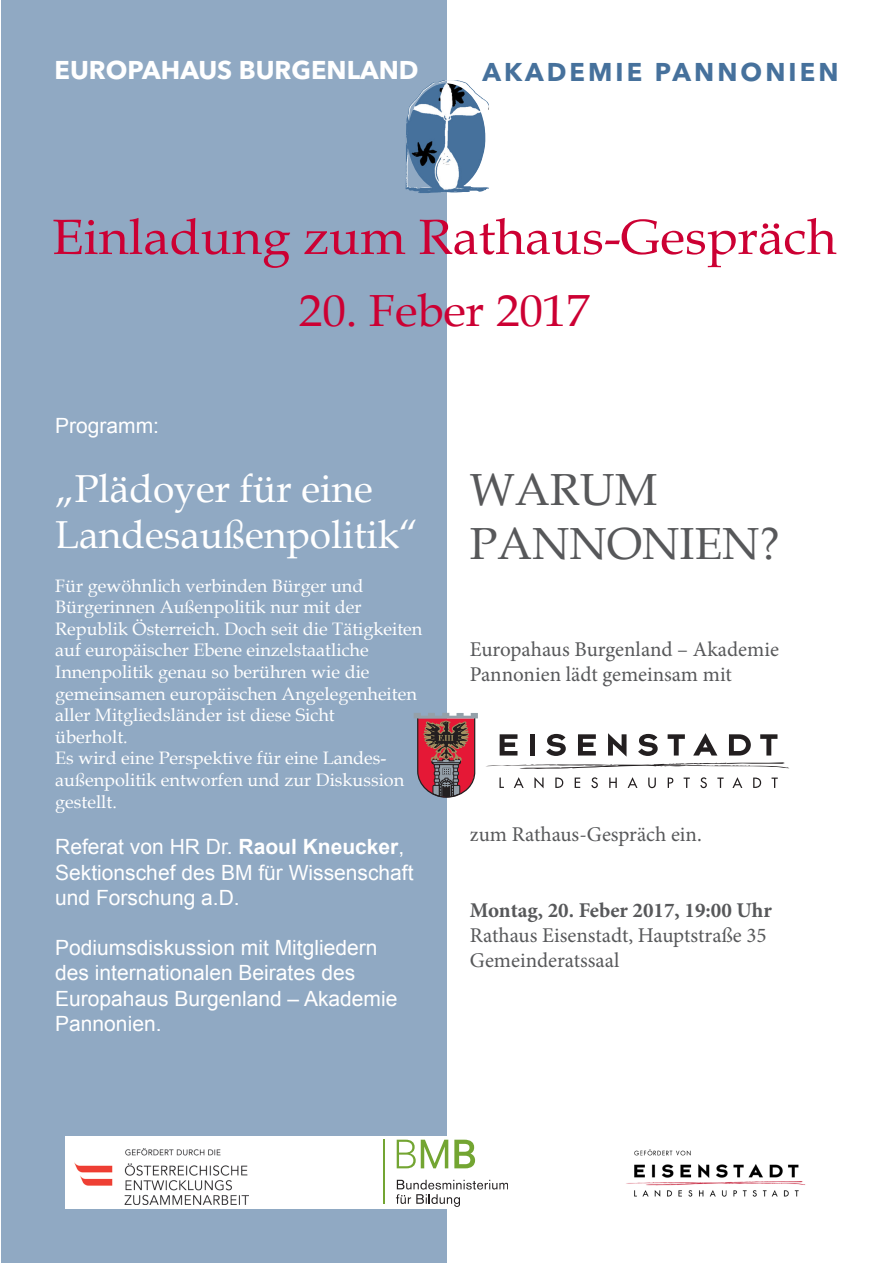
<style>
.page{position:relative;width:893px;height:1263px;background:#fff}
.page>*{position:absolute;margin:0;border:0;box-sizing:border-box;transform-origin:0 0}
.t1{font:49.5px "Book Antiqua";color:#c03;scale:1.04 1}
.t2{font:45px "Book Antiqua";color:#57585a}
.t3{font:45px "Book Antiqua";color:#c03;scale:1.04 1}
.t4{font:39px/46.8px "Book Antiqua";color:#fff}
.t5{font:700 25.5px "Avenir Next LT Pro";color:#fff}
.t6{font:700 25.5px "Avenir Next LT Pro";letter-spacing:.12em;color:#46719c}
.t7{font:21px/25.2px "Arial";color:#fff}
.t8{font:21px/25.2px "Minion Pro";color:#57585a}
.t9{font:18px/21.6px "Book Antiqua";color:#fff}
.s1{font-weight:700}
</style>
<div class="page">
<div style="left:1px;top:0;width:445px;height:1263px;background:#90a9c3"></div>
<img style="left:406px;top:80px;width:83px;height:113px">
<div style="left:66px;top:1136px;width:744px;height:72px;background:#fff"></div>
<img style="left:74px;top:1148px;width:175px;height:56px">
<svg style="left:397px;top:1140px;width:78px;height:28px"></svg>
<hr style="left:384px;top:1140px;width:1px;height:64px;background:#73a532">
<svg style="left:396px;top:1180px;width:111px;height:27px"></svg>
<img style="left:626px;top:1149px;width:180px;height:48px">
<svg style="left:414px;top:702px;width:375px;height:109px"></svg>
<p class="t5" style="left:55px;top:54px;width:365px">EUROPAHAUS BURGENLAND</p>
<p class="t6" style="left:483px;top:56px;width:357px">AKADEMIE PANNONIEN</p>
<p class="t1" style="left:52px;top:203px;width:756px">Einladung zum Rathaus-Gespräch</p>
<p class="t3" style="left:299px;top:279px;width:281px">20. Feber 2017</p>
<p class="t7" style="left:55px;top:413px;width:105px">Programm:</p>
<p class="t4" style="left:55px;top:464px;width:365px">„Plädoyer für eine<br>Landesaußenpolitik“</p>
<p class="t9" style="left:55px;top:574px;width:369px">Für gewöhnlich verbinden Bürger und Bürgerinnen Außenpolitik nur mit der Republik Österreich. Doch seit die Tätigkeiten auf europäischer Ebene einzelstaatliche Innenpolitik genau so berühren wie die gemeinsamen europäischen Angelegenheiten aller Mitgliedsländer ist diese Sicht<br>überholt.</p>
<p class="t9" style="left:55px;top:747px;width:350px">Es wird eine Perspektive für eine Landes&shy;außenpolitik entworfen und zur Diskussion gestellt.</p>
<p class="t7" style="left:55px;top:834px;width:360px">Referat von HR Dr. <span class="s1">Raoul Kneucker</span>,<br>Sektionschef des BM für Wissenschaft und Forschung a.D.</p>
<p class="t7" style="left:55px;top:935px;width:324px">Podiumsdiskussion mit Mitgliedern</p>
<p class="t7" style="left:55px;top:960px;width:301px">des internationalen Beirates des</p>
<p class="t7" style="left:55px;top:986px;width:344px">Europahaus Burgenland – Akademie<br>Pannonien.</p>
<p class="t2" style="left:470px;top:458px;width:189px">WARUM</p>
<p class="t2" style="left:470px;top:512px;width:311px">PANNONIEN?</p>
<p class="t8" style="left:470px;top:636px;width:311px">Europahaus Burgenland – Akademie<br>Pannonien lädt gemeinsam mit</p>
<p class="t8" style="left:470px;top:822px;width:233px">zum Rathaus-Gespräch ein.</p>
<p class="t8" style="left:470px;top:897px;width:303px"><span class="s1">Montag, 20. Feber 2017, 19:00 Uhr<br></span>Rathaus Eisenstadt, Hauptstraße 35<br>Gemeinderatssaal</p>
</div>
